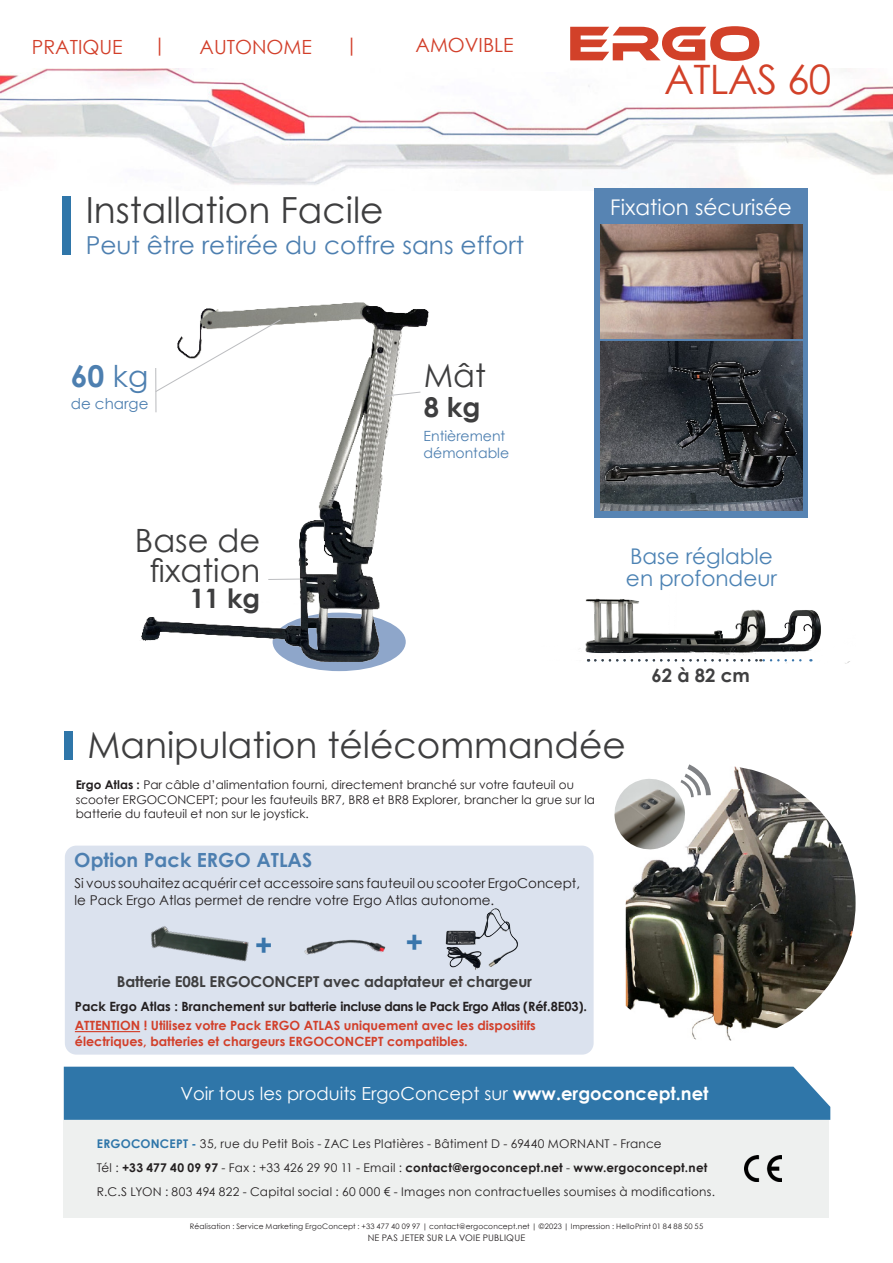
<style>
.page{position:relative;width:893px;height:1263px;background:#fff}
.page>*{position:absolute;margin:0;border:0;box-sizing:border-box;transform-origin:0 0}
.t1{font:50.25px "Ethnocentric Rg";color:#d24129}
.t2{font:40.5px "Century Gothic";letter-spacing:-.02em;color:#d24129}
.t3{font:36px "Century Gothic";color:#3e3e3f}
.t4{font:32.1px "Century Gothic";color:#3e3e3f}
.t5{font:700 30.15px "Century Gothic";color:#4d7fb0}
.t6{font:700 30px "Century Gothic";color:#3975ab}
.t7{font:700 27.3px "Century Gothic";color:#3e3e3f}
.t8{font:700 26.7px "Century Gothic";color:#3e3e3f}
.t9{font:24.75px "Century Gothic";color:#4d7fb0}
.t10{font:21.6px "Century Gothic";color:#4d83b4}
.t11{font:21.6px "Century Gothic";color:#fff}
.t12{font:19.5px "Century Gothic";color:#d23f2a}
.t13{font:700 19.5px "Century Gothic";color:#4d7fb0}
.t14{font:700 18.45px "Century Gothic";color:#404041}
.t15{font:18px "Century Gothic";color:#fff}
.t16{font:700 15px "Century Gothic";letter-spacing:-.01em;color:#3e3e3f}
.t17{font:15px "Century Gothic";color:#4d7fb0}
.t18{font:14.1px "Century Gothic";color:#4d7fb0}
.t19{font:13.5px/16.2px "Century Gothic";color:#231f20}
.t20{font:700 12.75px/15.3px "Century Gothic";color:#d23f2a}
.t21{font:700 12.75px "Century Gothic";color:#231f20}
.t22{font:12px/14.4px "Century Gothic";color:#231f20}
.t23{font:12px "Century Gothic";letter-spacing:.02em;color:#231f20}
.t24{font:700 12px "Century Gothic";letter-spacing:.02em;color:#231f20}
.t25{font:9px "Century Gothic";letter-spacing:.025em;color:#231f20}
.t26{font:7.5px "Century Gothic";letter-spacing:.02em;color:#231f20}
.s1{font-weight:400}
.s2{font-weight:700}
.s3{font-weight:700;color:#2f76a9}
</style>
<div class="page">
<img style="left:0;top:68px;width:893px;height:120px">
<div style="left:63px;top:196px;width:8px;height:59px;background:#2f76a9"></div>
<div style="left:64px;top:731px;width:8px;height:29px;background:#2f76a9"></div>
<img style="left:626px;top:766px;width:229px;height:275px">
<svg style="left:614px;top:764px;width:99px;height:88px"></svg>
<div style="left:64px;top:1067px;width:766px;height:53px;background:#2f76a9"></div>
<div style="left:64px;top:1120px;width:765px;height:97px;background:#eef0ef"></div>
<img style="left:745px;top:1155px;width:37px;height:27px">
<img style="left:141px;top:302px;width:288px;height:370px">
<svg style="left:154px;top:318px;width:128px;height:75px"></svg>
<hr style="left:155px;top:368px;width:1px;height:44px;background:#bcbdc0">
<svg style="left:267px;top:578px;width:37px;height:2px"></svg>
<svg style="left:382px;top:391px;width:39px;height:6px"></svg>
<img style="left:816px;top:612px;width:34px;height:52px">
<img style="left:585px;top:598px;width:231px;height:65px">
<svg style="left:595px;top:659px;width:216px;height:2px"></svg>
<div style="left:65px;top:846px;width:529px;height:208px;background:#dbe2ee;border-radius:11px"></div>
<div style="left:594px;top:188px;width:214px;height:330px;background:#5784b3"></div>
<img style="left:600px;top:341px;width:202px;height:170px">
<img style="left:600px;top:225px;width:202px;height:113px">
<img style="left:151px;top:926px;width:98px;height:36px">
<img style="left:304px;top:940px;width:81px;height:15px">
<img style="left:445px;top:908px;width:73px;height:62px">
<hr style="left:75px;top:1031px;width:65px;height:1px;background:#d23f2a">
<p class="t12" style="left:32px;top:33px;width:92px">PRATIQUE</p>
<p class="t12" style="left:153px;top:31px;width:15px">|</p>
<p class="t12" style="left:200px;top:33px;width:114px">AUTONOME</p>
<p class="t12" style="left:345px;top:31px;width:15px">|</p>
<p class="t12" style="left:416px;top:31px;width:100px">AMOVIBLE</p>
<p class="t3" style="left:86px;top:185px;width:299px">Installation Facile</p>
<p class="t9" style="left:86px;top:228px;width:440px">Peut être retirée du coffre sans effort</p>
<p class="t5" style="left:71px;top:353px;width:79px">60 <span class="s1">kg</span></p>
<p class="t17" style="left:71px;top:393px;width:79px">de charge</p>
<p class="t4" style="left:135px;top:518px;width:127px">Base de</p>
<p class="t4" style="left:149px;top:548px;width:112px">fixation</p>
<p class="t8" style="left:190px;top:578px;width:72px">11 kg</p>
<p class="t4" style="left:424px;top:352px;width:64px">Mât</p>
<p class="t7" style="left:424px;top:386px;width:58px">8 kg</p>
<p class="t18" style="left:424px;top:426px;width:83px">Entièrement</p>
<p class="t18" style="left:424px;top:443px;width:87px">démontable</p>
<h1 class="t1" style="left:567px;top:13px;width:196px">ERGO</h1>
<h2 class="t2" style="left:664px;top:51px;width:169px">ATLAS 60</h2>
<p class="t11" style="left:610px;top:192px;width:183px">Fixation sécurisée</p>
<p class="t10" style="left:630px;top:541px;width:144px">Base réglable</p>
<p class="t10" style="left:626px;top:563px;width:153px">en profondeur</p>
<p class="t14" style="left:652px;top:662px;width:100px">62 à 82 cm</p>
<p class="t3" style="left:87px;top:720px;width:540px">Manipulation télécommandée</p>
<p class="t22" style="left:76px;top:778px;width:521px"><span class="s2">Ergo Atlas :</span> Par câble d’alimentation fourni, directement branché sur votre fauteuil ou scooter ERGOCONCEPT; pour les fauteuils BR7, BR8 et BR8 Explorer, brancher la grue sur la batterie du fauteuil et non sur le joystick.</p>
<p class="t13" style="left:74px;top:845px;width:239px">Option Pack ERGO ATLAS</p>
<p class="t19" style="left:75px;top:875px;width:507px">Si vous souhaitez acquérir cet accessoire sans fauteuil ou scooter ErgoConcept, le Pack Ergo Atlas permet de rendre votre Ergo Atlas autonome.</p>
<p class="t6" style="left:255px;top:922px;width:19px">+</p>
<p class="t6" style="left:405px;top:919px;width:19px">+</p>
<p class="t16" style="left:117px;top:970px;width:417px">Batterie E08L ERGOCONCEPT avec adaptateur et chargeur</p>
<p class="t21" style="left:75px;top:996px;width:514px">Pack Ergo Atlas : Branchement sur batterie incluse dans le Pack Ergo Atlas (Réf.8E03).</p>
<p class="t20" style="left:75px;top:1017px;width:462px">ATTENTION ! Utilisez votre Pack ERGO ATLAS uniquement avec les dispositifs électriques, batteries et chargeurs ERGOCONCEPT compatibles.</p>
<p class="t15" style="left:180px;top:1081px;width:530px">Voir tous les produits ErgoConcept sur <span class="s2">www.ergoconcept.net</span></p>
<p class="t23" style="left:97px;top:1135px;width:566px"><span class="s3">ERGOCONCEPT -</span> 35, rue du Petit Bois - ZAC Les Platières - Bâtiment D - 69440 MORNANT - France</p>
<p class="t24" style="left:97px;top:1158px;width:612px"><span class="s1">Tél :</span> +33 477 40 09 97 <span class="s1">- Fax : +33 426 29 90 11 - Email :</span> contact@ergoconcept.net <span class="s1">-</span> www.ergoconcept.net</p>
<p class="t23" style="left:97px;top:1183px;width:620px">R.C.S LYON : 803 494 822 - Capital social : 60 000 € - Images non contractuelles soumises à modifications.</p>
<p class="t26" style="left:190px;top:1221px;width:515px">Réalisation : Service Marketing ErgoConcept : +33 477 40 09 97 | contact@ergoconcept.net | ©2023 | Impression : HelloPrint 01 84 88 50 55</p>
<p class="t25" style="left:368px;top:1232px;width:159px">NE PAS JETER SUR LA VOIE PUBLIQUE</p>
</div>
